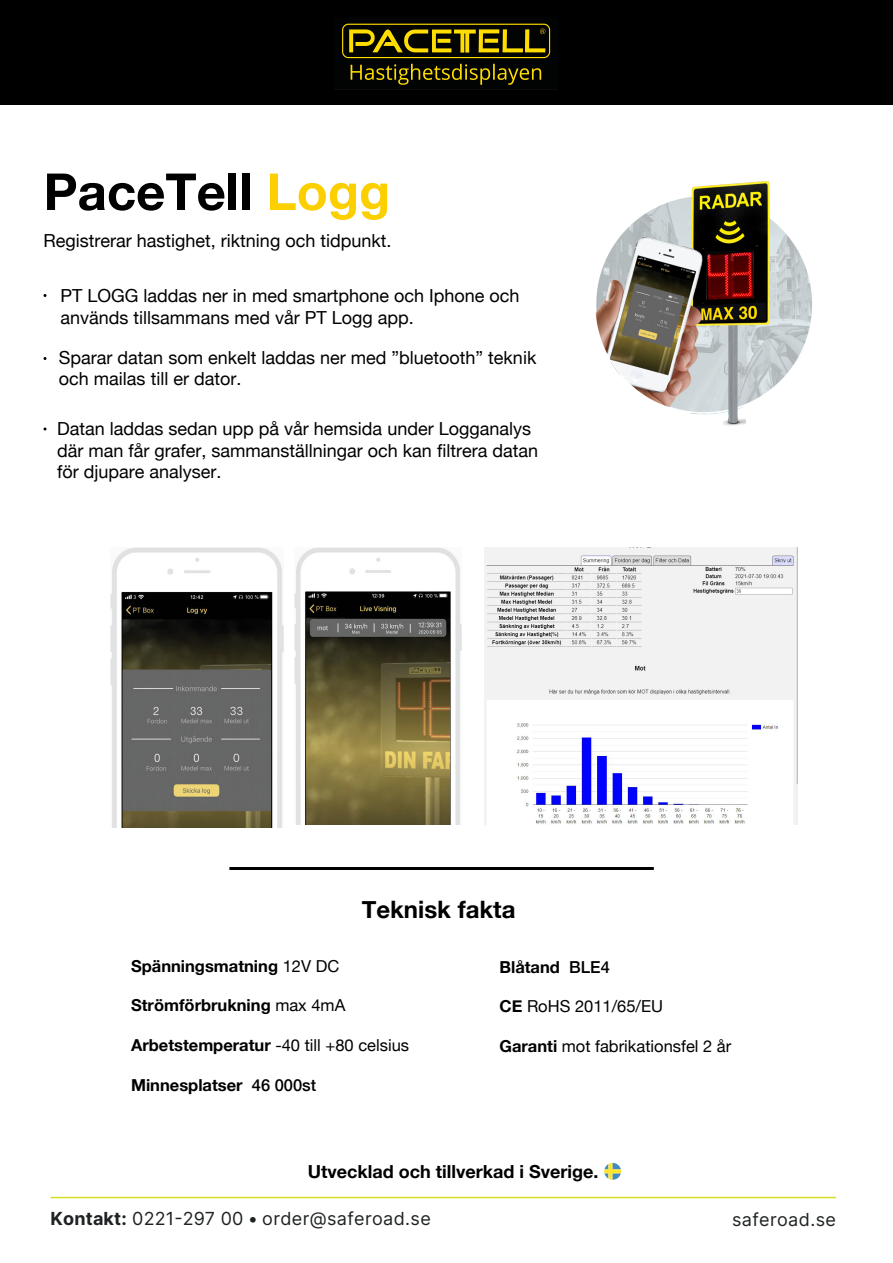
<style>
.page{position:relative;width:893px;height:1263px;background:#fff}
.page>*{position:absolute;margin:0;border:0;box-sizing:border-box;transform-origin:0 0}
.t1{font:700 51px "Helvetica Neue";color:#000}
.t2{font:700 24px "Helvetica Neue";color:#000}
.t3{font:18px/21.6px "Helvetica Neue";color:#000}
.t4{font:18px "Inter";letter-spacing:.02em;color:#1f2223}
.t5{font:700 18px "Helvetica Neue";color:#000}
.t6{font:16.5px "Helvetica Neue";color:#000}
.t7{font:700 16.5px "Helvetica Neue";color:#000}
.s1{color:#fbcf00}
.s2{font-weight:400}
.s3{font-weight:700}
.s4{font-weight:500}
</style>
<div class="page">
<hr style="left:231px;top:867px;width:421px;height:3px;background:#000">
<div style="left:0;top:0;width:892px;height:105px;background:#000"></div>
<img style="left:334px;top:23px;width:223px;height:67px">
<img style="left:595px;top:181px;width:217px;height:245px">
<img style="left:111px;top:548px;width:172px;height:279px">
<img style="left:295px;top:548px;width:167px;height:277px">
<img style="left:484px;top:548px;width:313px;height:277px">
<hr style="left:51px;top:1197px;width:785px;height:1px;background:#d6df21">
<h1 class="t1" style="left:44px;top:152px;width:348px">PaceTell <span class="s1">Logg</span></h1>
<p class="t3" style="left:44px;top:231px;width:349px">Registrerar hastighet, riktning och tidpunkt.</p>
<p class="t3" style="left:60px;top:286px;width:460px">PT LOGG laddas ner in med smartphone och Iphone och används tillsammans med vår PT Logg app.</p>
<p class="t3" style="left:59px;top:347px;width:479px">Sparar datan som enkelt laddas ner med ”bluetooth” teknik och mailas till er dator.</p>
<p class="t3" style="left:57px;top:419px;width:482px">Datan laddas sedan upp på vår hemsida under Logganalys där man får grafer, sammanställningar och kan filtrera datan för djupare analyser.</p>
<h2 class="t2" style="left:362px;top:890px;width:155px">Teknisk fakta</h2>
<p class="t7" style="left:131px;top:953px;width:210px">Spänningsmatning <span class="s2">12V DC</span></p>
<p class="t7" style="left:131px;top:993px;width:216px">Strömförbrukning <span class="s2">max 4mA</span></p>
<p class="t6" style="left:131px;top:1033px;width:279px"><span class="s3">Arbetstemperatur</span> -40 till +80 celsius</p>
<p class="t7" style="left:131px;top:1072px;width:187px">Minnesplatser <span class="s4">46 000st</span></p>
<p class="t7" style="left:499px;top:954px;width:112px">Blåtand <span class="s4">BLE4</span></p>
<p class="t6" style="left:499px;top:994px;width:165px"><span class="s3">CE</span> RoHS 2011/65/EU</p>
<p class="t6" style="left:499px;top:1034px;width:233px"><span class="s3">Garanti</span> mot fabrikationsfel 2 år</p>
<p class="t5" style="left:308px;top:1157px;width:292px">Utvecklad och tillverkad i Sverige.</p>
<p class="t4" style="left:51px;top:1206px;width:382px">Kontakt: 0221-297 00 • order@saferoad.se</p>
<p class="t4" style="left:732px;top:1206px;width:105px">saferoad.se</p>
</div>
